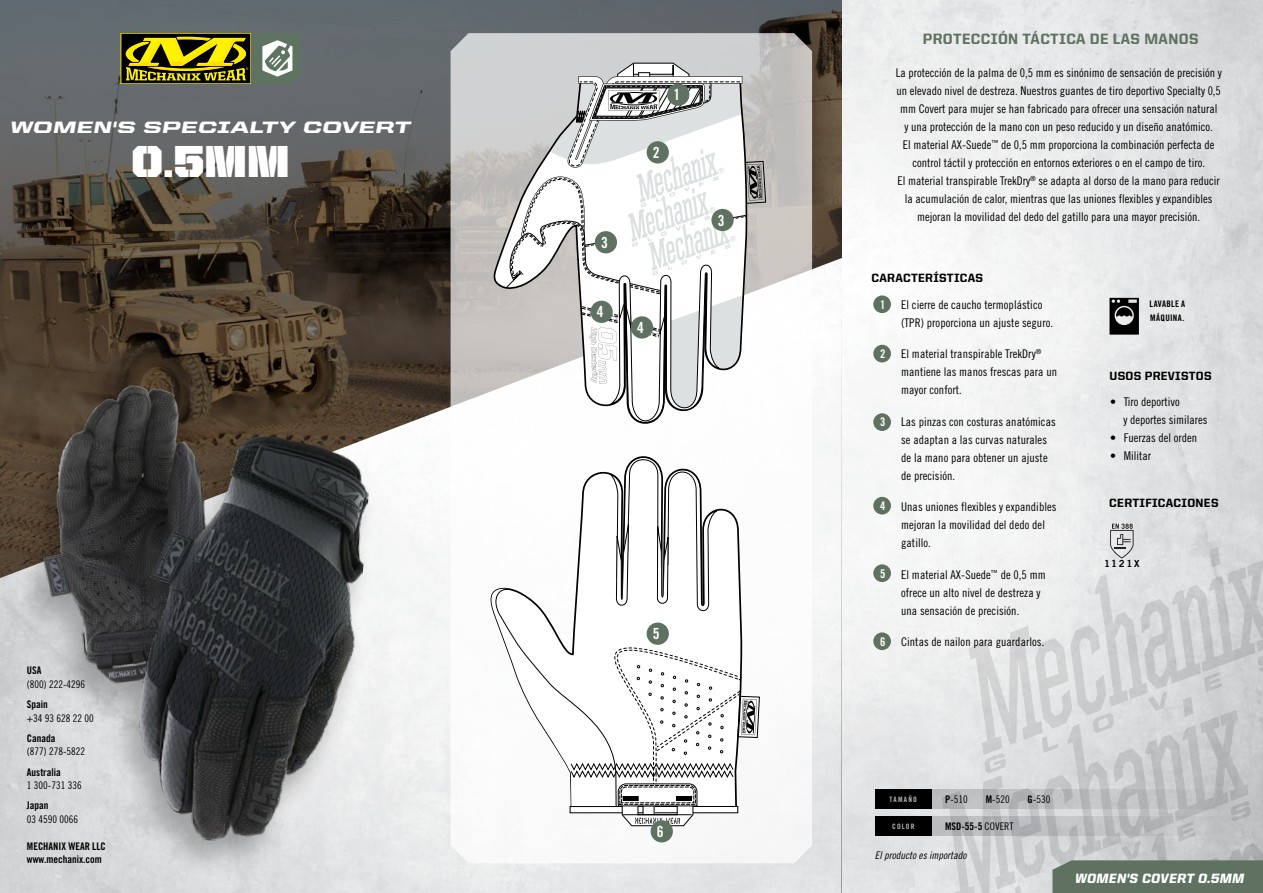
<style>
.page{position:relative;width:1263px;height:893px;background:#fff}
.page>*{position:absolute;margin:0;border:0;box-sizing:border-box;transform-origin:0 0}
.t1{font:45px "United Sans Reg Stencil";color:#fff}
.t2{font:900 16.5px "United Italic Ext";letter-spacing:.005em;color:#fff}
.t3{font:15.3px "Trade Gothic LT Bold Cond Twenty";color:#fff}
.t4{font:800 15px "United Sans Reg";letter-spacing:.025em;color:#5f7261}
.t5{font:900 13.5px "United Italic Reg";letter-spacing:.025em;color:#fff}
.t6{font:12px/18px "Trade Gothic LT Cond Eighteen";color:#000}
.t7{font:800 12px "United Sans Reg";letter-spacing:.025em;color:#000}
.t8{font:12px "Trade Gothic LT Bold Cond Twenty";color:#fff}
.t9{font:10.5px "Trade Gothic LT Cond Eighteen";color:#000}
.t10{font:10.5px/13.5px "Trade Gothic LT Bold Cond Twenty";color:#000}
.t11{font:10.5px "Trade Gothic LT Cond Eighteen Obl";color:#000}
.t12{font:9.75px "Trade Gothic LT Bold Two";letter-spacing:.165em;color:#000}
.t13{font:9px/13.5px "Trade Gothic LT Bold Cond Twenty";letter-spacing:.04em;color:#000}
.t14{font:7.35px "Trade Gothic LT Bold Cond Twenty";letter-spacing:.15em;color:#fff}
.s1{font-family:"Trade Gothic LT Cond Eighteen"}
.s2{font-family:"Trade Gothic LT Bold Cond Twenty"}
</style>
<div class="page">
<svg style="left:0;top:0;width:842px;height:258px;background:#595855"></svg>
<img style="left:0;top:258px;width:842px;height:635px">
<div style="left:12px;top:381px;width:207px;height:341px;background:#000;opacity:.28"></div>
<img style="left:41px;top:384px;width:167px;height:316px">
<div style="left:107px;top:431px;width:272px;height:448px;background:#000;opacity:.28"></div>
<img style="left:131px;top:428px;width:241px;height:422px">
<svg style="left:121px;top:33px;width:179px;height:51px;background:#797724"></svg>
<svg style="left:969px;top:547px;width:294px;height:208px;background:#dadbdc"></svg>
<svg style="left:942px;top:697px;width:306px;height:196px;background:#d2d4d5"></svg>
<svg style="left:1015px;top:801px;width:248px;height:92px;background:#9ca59e"></svg>
<svg style="left:451px;top:33px;width:361px;height:830px"></svg>
<svg style="left:491px;top:60px;width:257px;height:370px"></svg>
<svg style="left:502px;top:60px;width:264px;height:368px"></svg>
<svg style="left:489px;top:449px;width:254px;height:380px"></svg>
<svg style="left:491px;top:457px;width:269px;height:370px"></svg>
<div style="left:647px;top:141px;width:22px;height:22px;background:#5f7261;border-radius:50%"></div>
<div style="left:711px;top:209px;width:23px;height:22px;background:#5f7261;border-radius:50%"></div>
<div style="left:595px;top:231px;width:22px;height:22px;background:#5f7261;border-radius:50%"></div>
<div style="left:590px;top:301px;width:23px;height:22px;background:#5f7261;border-radius:50%"></div>
<div style="left:631px;top:316px;width:22px;height:23px;background:#5f7261;border-radius:50%"></div>
<div style="left:667px;top:84px;width:22px;height:22px;background:#5f7261;border-radius:50%"></div>
<div style="left:651px;top:820px;width:22px;height:22px;background:#5f7261;border-radius:50%"></div>
<div style="left:647px;top:622px;width:22px;height:23px;background:#5f7261;border-radius:50%"></div>
<div style="left:873px;top:413px;width:18px;height:18px;background:#5f7261;border-radius:50%"></div>
<div style="left:873px;top:497px;width:18px;height:17px;background:#5f7261;border-radius:50%"></div>
<div style="left:873px;top:564px;width:18px;height:18px;background:#5f7261;border-radius:50%"></div>
<div style="left:873px;top:632px;width:18px;height:18px;background:#5f7261;border-radius:50%"></div>
<div style="left:873px;top:345px;width:18px;height:17px;background:#5f7261;border-radius:50%"></div>
<div style="left:873px;top:295px;width:18px;height:18px;background:#5f7261;border-radius:50%"></div>
<svg style="left:931px;top:789px;width:318px;height:20px;background:#b7b9bb"></svg>
<svg style="left:931px;top:816px;width:318px;height:20px;background:#b7b9bb"></svg>
<div style="left:875px;top:789px;width:56px;height:20px;background:#000"></div>
<div style="left:875px;top:816px;width:56px;height:20px;background:#000"></div>
<svg style="left:1109px;top:298px;width:30px;height:37px"></svg>
<svg style="left:1110px;top:524px;width:23px;height:34px"></svg>
<h2 class="t2" style="left:10px;top:117px;width:402px">WOMEN'S SPECIALTY COVERT</h2>
<h1 class="t1" style="left:131px;top:138px;width:160px">0.5MM</h1>
<p class="t10" style="left:27px;top:664px;width:16px">USA</p>
<p class="t9" style="left:27px;top:678px;width:60px">(800) 222-4296</p>
<p class="t10" style="left:27px;top:697px;width:22px">Spain</p>
<p class="t9" style="left:27px;top:712px;width:68px">+34 93 628 22 00</p>
<p class="t10" style="left:27px;top:731px;width:30px">Canada</p>
<p class="t9" style="left:27px;top:745px;width:60px">(877) 278-5822</p>
<p class="t10" style="left:27px;top:765px;width:35px">Australia</p>
<p class="t9" style="left:27px;top:779px;width:56px">1 300-731 336</p>
<p class="t10" style="left:27px;top:799px;width:23px">Japan</p>
<p class="t9" style="left:27px;top:813px;width:53px">03 4590 0066</p>
<p class="t10" style="left:27px;top:839px;width:80px">MECHANIX WEAR LLC www.mechanix.com</p>
<p class="t3" style="left:673px;top:86px;width:8px">1</p>
<p class="t3" style="left:653px;top:143px;width:8px">2</p>
<p class="t3" style="left:601px;top:233px;width:8px">3</p>
<p class="t3" style="left:597px;top:303px;width:8px">4</p>
<p class="t3" style="left:637px;top:318px;width:8px">4</p>
<p class="t3" style="left:718px;top:211px;width:8px">3</p>
<p class="t3" style="left:653px;top:624px;width:8px">5</p>
<p class="t3" style="left:657px;top:822px;width:8px">6</p>
<p class="t4" style="left:923px;top:31px;width:277px">PROTECCIÓN TÁCTICA DE LAS MANOS</p>
<p class="t6" style="left:896px;top:64px;width:327px;text-align:center">La protección de la palma de 0,5 mm es sinónimo de sensación de precisión y un elevado nivel de destreza. Nuestros guantes de tiro deportivo Specialty 0,5 mm Covert para mujer se han fabricado para ofrecer una sensación natural<br>y una protección de la mano con un peso reducido y un diseño anatómico.<br>El material AX-Suede<sup>™</sup> de 0,5 mm proporciona la combinación perfecta de control táctil y protección en entornos exteriores o en el campo de tiro.<br>El material transpirable TrekDry<sup>®</sup> se adapta al dorso de la mano para reducir la acumulación de calor, mientras que las uniones flexibles y expandibles mejoran la movilidad del dedo del gatillo para una mayor precisión.</p>
<p class="t7" style="left:871px;top:271px;width:113px">CARACTERÍSTICAS</p>
<p class="t8" style="left:880px;top:297px;width:7px">1</p>
<p class="t8" style="left:880px;top:346px;width:7px">2</p>
<p class="t8" style="left:880px;top:415px;width:7px">3</p>
<p class="t8" style="left:880px;top:498px;width:7px">4</p>
<p class="t8" style="left:880px;top:566px;width:7px">5</p>
<p class="t8" style="left:880px;top:634px;width:7px">6</p>
<p class="t6" style="left:901px;top:295px;width:153px">El cierre de caucho termoplástico (TPR) proporciona un ajuste seguro.</p>
<p class="t6" style="left:901px;top:345px;width:157px">El material transpirable TrekDry<sup>® </sup>mantiene las manos frescas para un mayor confort.</p>
<p class="t6" style="left:901px;top:412px;width:156px">Las pinzas con costuras anatómicas se adaptan a las curvas naturales de la mano para obtener un ajuste de precisión.</p>
<p class="t6" style="left:901px;top:498px;width:157px">Unas uniones flexibles y expandibles mejoran la movilidad del dedo del gatillo.</p>
<p class="t6" style="left:901px;top:565px;width:146px">El material AX-Suede<sup>™</sup> de 0,5 mm ofrece un alto nivel de destreza y una sensación de precisión.</p>
<p class="t6" style="left:901px;top:633px;width:145px">Cintas de nailon para guardarlos.</p>
<p class="t13" style="left:1149px;top:297px;width:37px">LAVABLE A<br>MÁQUINA.</p>
<p class="t7" style="left:1109px;top:369px;width:104px">USOS PREVISTOS</p>
<p class="t6" style="left:1123px;top:393px;width:85px;text-indent:-13px">• Tiro deportivo<br>y deportes similares</p>
<p class="t6" style="left:1110px;top:429px;width:88px">• Fuerzas del orden</p>
<p class="t6" style="left:1110px;top:447px;width:42px">• Militar</p>
<p class="t7" style="left:1109px;top:497px;width:111px">CERTIFICACIONES</p>
<p class="t12" style="left:1104px;top:557px;width:37px">1121X</p>
<p class="t14" style="left:890px;top:795px;width:29px">TAMAÑO</p>
<p class="t14" style="left:892px;top:822px;width:24px">COLOR</p>
<p class="t10" style="left:945px;top:819px;width:70px">MSD-55-5 <span class="s1">COVERT</span></p>
<p class="t9" style="left:945px;top:793px;width:24px"><span class="s2">P</span>-510</p>
<p class="t9" style="left:986px;top:793px;width:25px"><span class="s2">M</span>-520</p>
<p class="t9" style="left:1027px;top:793px;width:24px"><span class="s2">G</span>-530</p>
<p class="t11" style="left:875px;top:849px;width:93px">El producto es importado</p>
<p class="t5" style="left:1075px;top:871px;width:171px">WOMEN'S COVERT 0.5MM</p>
<p class="t5" style="left:1183px;top:871px;width:61px">ENGLISH</p>
</div>
